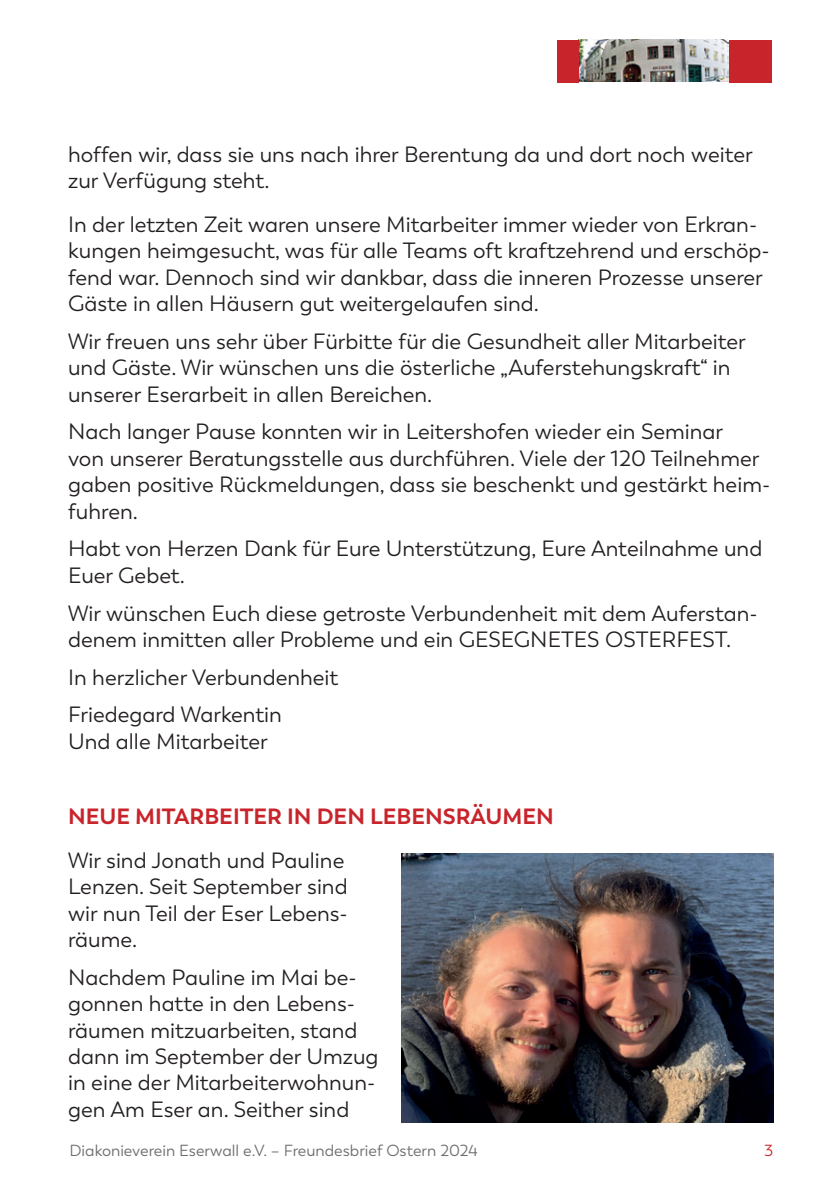
<style>
.page{position:relative;width:840px;height:1191px;background:#fff}
.page>*{position:absolute;margin:0;border:0;box-sizing:border-box;transform-origin:0 0}
.t1{font:22px/26.4px "Trenda";color:#231f20}
.t2{font:700 22px "Trenda";color:#c8242b}
.t3{font:16px "Trenda";color:#6c6d70}
.t4{font:16px "Trenda";color:#c8242b}
</style>
<div class="page">
<img style="left:578px;top:40px;width:150px;height:42px">
<div style="left:728px;top:40px;width:43px;height:42px;background:#c8242b"></div>
<div style="left:557px;top:40px;width:21px;height:42px;background:#c8242b"></div>
<img style="left:401px;top:853px;width:371px;height:270px">
<p class="t1" style="left:68px;top:142px;width:685px">hoffen wir, dass sie uns nach ihrer Berentung da und dort noch weiter zur Verfügung steht.</p>
<p class="t1" style="left:68px;top:211px;width:702px">In der letzten Zeit waren unsere Mitarbeiter immer wieder von Erkran&shy;kungen heimgesucht, was für alle Teams oft kraftzehrend und erschöp&shy;fend war. Dennoch sind wir dankbar, dass die inneren Prozesse unserer Gäste in allen Häusern gut weitergelaufen sind.</p>
<p class="t1" style="left:68px;top:328px;width:679px">Wir freuen uns sehr über Fürbitte für die Gesundheit aller Mitarbeiter und Gäste. Wir wünschen uns die österliche „Auferstehungskraft“ in unserer Eserarbeit in allen Bereichen.</p>
<p class="t1" style="left:68px;top:419px;width:703px">Nach langer Pause konnten wir in Leitershofen wieder ein Seminar<br>von unserer Beratungsstelle aus durchführen. Viele der 120 Teilnehmer gaben positive Rückmeldungen, dass sie beschenkt und gestärkt heim&shy;fuhren.</p>
<p class="t1" style="left:68px;top:536px;width:695px">Habt von Herzen Dank für Eure Unterstützung, Eure Anteilnahme und<br>Euer Gebet.</p>
<p class="t1" style="left:68px;top:600px;width:690px">Wir wünschen Euch diese getroste Verbundenheit mit dem Auferstan&shy;denem inmitten aller Probleme und ein GESEGNETES OSTERFEST.</p>
<p class="t1" style="left:68px;top:658px;width:272px;line-height:37.8px">In herzlicher Verbundenheit<br>Friedegard Warkentin</p>
<p class="t1" style="left:68px;top:728px;width:201px">Und alle Mitarbeiter</p>
<p class="t2" style="left:68px;top:803px;width:487px">NEUE MITARBEITER IN DEN LEBENSRÄUMEN</p>
<p class="t1" style="left:68px;top:847px;width:281px">Wir sind Jonath und Pauline<br>Lenzen. Seit September sind wir nun Teil der Eser Lebens&shy;räume.</p>
<p class="t1" style="left:68px;top:964px;width:312px">Nachdem Pauline im Mai be&shy;gonnen hatte in den Lebens&shy;räumen mitzuarbeiten, stand dann im September der Umzug in eine der Mitarbeiterwohnun&shy;gen Am Eser an. Seither sind</p>
<p class="t3" style="left:69px;top:1141px;width:409px">Diakonieverein Eserwall e.V. – Freundesbrief Ostern 2024</p>
<p class="t4" style="left:764px;top:1141px;width:10px">3</p>
</div>
